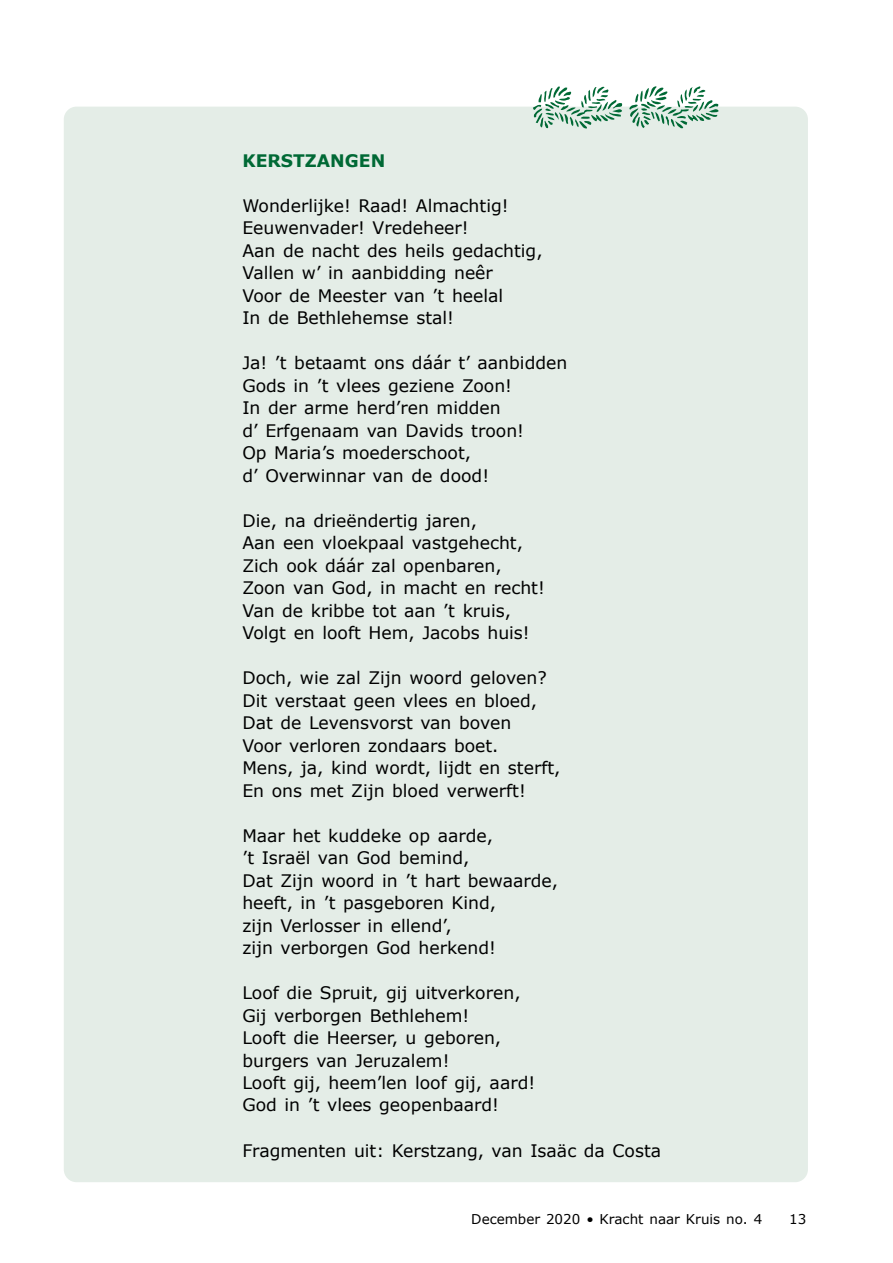
<style>
.page{position:relative;width:893px;height:1263px;background:#fff}
.page>*{position:absolute;margin:0;border:0;box-sizing:border-box;transform-origin:0 0}
.t1{font:17.25px/22.5px "Verdana";color:#000}
.t2{font:700 17.25px "Verdana";color:#006935}
.t3{font:13.5px "Verdana";color:#000}
</style>
<div class="page">
<div style="left:64px;top:107px;width:744px;height:1075px;background:#e4ede7;border-radius:13px"></div>
<svg style="left:533px;top:86px;width:186px;height:42px"></svg>
<p class="t2" style="left:242px;top:149px;width:144px">KERSTZANGEN</p>
<p class="t1" style="left:242px;top:194px;width:302px">Wonderlijke! Raad! Almachtig!<br>Eeuwenvader! Vredeheer!<br>Aan de nacht des heils gedachtig,<br>Vallen w’ in aanbidding neêr<br>Voor de Meester van ’t heelal<br>In de Bethlehemse stal!</p>
<p class="t1" style="left:242px;top:352px;width:326px">Ja! ’t betaamt ons dáár t’ aanbidden<br>Gods in ’t vlees geziene Zoon!<br>In der arme herd’ren midden<br>d’ Erfgenaam van Davids troon!<br>Op Maria’s moederschoot,<br>d’ Overwinnar van de dood!</p>
<p class="t1" style="left:242px;top:509px;width:304px">Die, na drieëndertig jaren,<br>Aan een vloekpaal vastgehecht,<br>Zich ook dáár zal openbaren,<br>Zoon van God, in macht en recht!<br>Van de kribbe tot aan ’t kruis,<br>Volgt en looft Hem, Jacobs huis!</p>
<p class="t1" style="left:242px;top:667px;width:320px">Doch, wie zal Zijn woord geloven?<br>Dit verstaat geen vlees en bloed,<br>Dat de Levensvorst van boven<br>Voor verloren zondaars boet.<br>Mens, ja, kind wordt, lijdt en sterft,<br>En ons met Zijn bloed verwerft!</p>
<p class="t1" style="left:242px;top:824px;width:317px">Maar het kuddeke op aarde,<br>’t Israël van God bemind,<br>Dat Zijn woord in ’t hart bewaarde, heeft, in ’t pasgeboren Kind,<br>zijn Verlosser in ellend’,<br>zijn verborgen God herkend!</p>
<p class="t1" style="left:242px;top:982px;width:294px">Loof die Spruit, gij uitverkoren,<br>Gij verborgen Bethlehem!<br>Looft die Heerser, u geboren, burgers van Jeruzalem!<br>Looft gij, heem’len loof gij, aard!<br>God in ’t vlees geopenbaard!</p>
<p class="t1" style="left:242px;top:1139px;width:420px">Fragmenten uit: Kerstzang, van Isaäc da Costa</p>
<p class="t3" style="left:471px;top:1211px;width:292px">December 2020 • Kracht naar Kruis no. 4</p>
<p class="t3" style="left:789px;top:1211px;width:19px">13</p>
</div>
